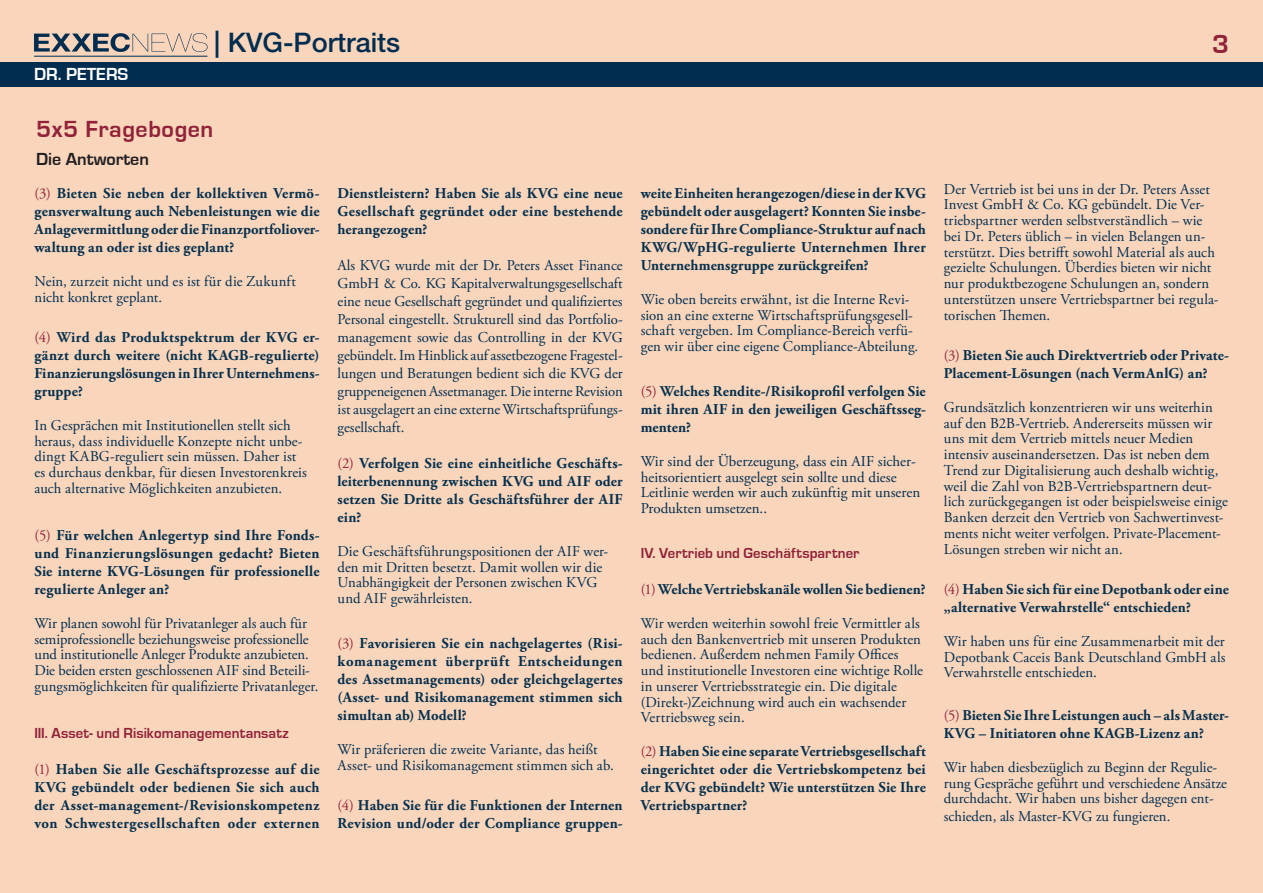
<style>
.page{position:relative;width:1263px;height:893px;background:#f8d5bb}
.page>*{position:absolute;margin:0;border:0;box-sizing:border-box;transform-origin:0 0}
.t1{font:500 27px "Helvetica Neue LT Pro";color:#002d4f}
.t2{font:700 27px "Eurostile";color:#912238}
.t3{font:700 24px "Eurostile";letter-spacing:.025em;color:#912238}
.t4{font:700 18px "Eurostile";color:#231f20}
.t5{font:700 18px "Eurostile";color:#fff}
.Fliesstext_ohne_Einz{font:15px/15.8px "Adobe Garamond Pro";color:#002d4f}
.Fliesstext_ohne_Einz-2{font:700 15px/18px "Adobe Garamond Pro";letter-spacing:.01em;color:#06304d;text-align:justify}
.Fliesstext_ohne_Einz-3{font:700 15px "Eurostile";letter-spacing:.005em;color:#912238}
.s1{font-size:27.15px}
.s2{font-weight:400;color:#912238}
</style>
<div class="page">
<div style="left:0;top:62px;width:1263px;height:24px;background:#002d4f"></div>
<svg style="left:34px;top:33px;width:173px;height:19px"></svg>
<hr style="left:34px;top:56px;width:173px;height:1px;background:#002d4f">
<p class="t5" style="left:34px;top:64px;width:96px">DR. PETERS</p>
<h1 class="t1" style="left:214px;top:26px;width:188px"><span class="s1">|</span> KVG-Portraits</h1>
<h1 class="t2" style="left:1212px;top:29px;width:18px">3</h1>
<h2 class="t3" style="left:36px;top:116px;width:179px">5x5 Fragebogen</h2>
<p class="t4" style="left:36px;top:149px;width:114px">Die Antworten</p>
<p class="Fliesstext_ohne_Einz-2" style="left:34px;top:185px;width:287px"><span class="s2">(3)</span> Bieten Sie neben der kollektiven Vermö&shy;gensverwaltung auch Nebenleistungen wie die Anlagevermittlung oder die Finanzportfoliover&shy;waltung an oder ist dies geplant?</p>
<p class="Fliesstext_ohne_Einz" style="left:34px;top:274px;width:263px">Nein, zurzeit nicht und es ist für die Zukunft nicht konkret geplant.</p>
<p class="Fliesstext_ohne_Einz-2" style="left:34px;top:329px;width:287px"><span class="s2">(4)</span> Wird das Produktspektrum der KVG er&shy;gänzt durch weitere (nicht KAGB-regulierte)<br>Finanzierungslösungen in Ihrer Unternehmens&shy;gruppe?</p>
<p class="Fliesstext_ohne_Einz" style="left:34px;top:418px;width:274px">In Gesprächen mit Institutionellen stellt sich heraus, dass individuelle Konzepte nicht unbe&shy;dingt KABG-reguliert sein müssen. Daher ist es durchaus denkbar, für diesen Investorenkreis auch alternative Möglichkeiten anzubieten.</p>
<p class="Fliesstext_ohne_Einz-2" style="left:34px;top:527px;width:287px"><span class="s2">(5)</span> Für welchen Anlegertyp sind Ihre Fonds&shy;und Finanzierungslösungen gedacht? Bieten Sie interne KVG-Lösungen für professionelle regulierte Anleger an?</p>
<p class="Fliesstext_ohne_Einz" style="left:34px;top:616px;width:285px">Wir planen sowohl für Privatanleger als auch für semiprofessionelle beziehungsweise professionelle und institutionelle Anleger Produkte anzubieten.<br>Die beiden ersten geschlossenen AIF sind Beteili&shy;gungsmöglichkeiten für qualifizierte Privatanleger.</p>
<p class="Fliesstext_ohne_Einz-3" style="left:34px;top:725px;width:256px">III. Asset- und Risikomanagementansatz</p>
<p class="Fliesstext_ohne_Einz-2" style="left:34px;top:761px;width:287px"><span class="s2">(1)</span> Haben Sie alle Geschäftsprozesse auf die KVG gebündelt oder bedienen Sie sich auch der Asset-management-/Revisionskompetenz von Schwestergesellschaften oder externen</p>
<p class="Fliesstext_ohne_Einz-2" style="left:338px;top:185px;width:287px">Dienstleistern? Haben Sie als KVG eine neue Gesellschaft gegründet oder eine bestehende herangezogen?</p>
<p class="Fliesstext_ohne_Einz" style="left:338px;top:257px;width:287px;line-height:18px;text-align:justify">Als KVG wurde mit der Dr. Peters Asset Finance GmbH &amp; Co. KG Kapitalverwaltungsgesellschaft eine neue Gesellschaft gegründet und qualifiziertes Personal eingestellt. Strukturell sind das Portfolio&shy;management sowie das Controlling in der KVG gebündelt. Im Hinblick auf assetbezogene Fragestel&shy;lungen und Beratungen bedient sich die KVG der gruppeneigenen Assetmanager. Die interne Revision ist ausgelagert an eine externe Wirtschaftsprüfungs&shy;gesellschaft.</p>
<p class="Fliesstext_ohne_Einz-2" style="left:338px;top:455px;width:287px"><span class="s2">(2)</span> Verfolgen Sie eine einheitliche Geschäfts&shy;leiterbenennung zwischen KVG und AIF oder setzen Sie Dritte als Geschäftsführer der AIF ein?</p>
<p class="Fliesstext_ohne_Einz" style="left:338px;top:544px;width:272px">Die Geschäftsführungspositionen der AIF wer&shy;den mit Dritten besetzt. Damit wollen wir die Unabhängigkeit der Personen zwischen KVG und AIF gewährleisten.</p>
<p class="Fliesstext_ohne_Einz-2" style="left:338px;top:635px;width:287px"><span class="s2">(3)</span> Favorisieren Sie ein nachgelagertes (Risi&shy;komanagement überprüft Entscheidungen des Assetmanagements) oder gleichgelagertes (Asset- und Risikomanagement stimmen sich simultan ab) Modell?</p>
<p class="Fliesstext_ohne_Einz" style="left:338px;top:742px;width:278px">Wir präferieren die zweite Variante, das heißt<br>Asset- und Risikomanagement stimmen sich ab.</p>
<p class="Fliesstext_ohne_Einz-2" style="left:338px;top:797px;width:287px"><span class="s2">(4)</span> Haben Sie für die Funktionen der Internen<br>Revision und/oder der Compliance gruppen-</p>
<p class="Fliesstext_ohne_Einz-2" style="left:641px;top:185px;width:287px">weite Einheiten herangezogen/diese in der KVG gebündelt oder ausgelagert? Konnten Sie insbe&shy;sondere für Ihre Compliance-Struktur auf nach KWG/WpHG-regulierte Unternehmen Ihrer Unternehmensgruppe zurückgreifen?</p>
<p class="Fliesstext_ohne_Einz" style="left:641px;top:292px;width:279px">Wie oben bereits erwähnt, ist die Interne Revi&shy;sion an eine externe Wirtschaftsprüfungsgesell&shy;schaft vergeben. Im Compliance-Bereich verfü&shy;gen wir über eine eigene Compliance-Abteilung.</p>
<p class="Fliesstext_ohne_Einz-2" style="left:641px;top:383px;width:287px"><span class="s2">(5)</span> Welches Rendite-/Risikoprofil verfolgen Sie mit ihren AIF in den jeweiligen Geschäftsseg&shy;menten?</p>
<p class="Fliesstext_ohne_Einz" style="left:641px;top:454px;width:281px">Wir sind der Überzeugung, dass ein AIF sicher&shy;heitsorientiert ausgelegt sein sollte und diese Leitlinie werden wir auch zukünftig mit unseren Produkten umsetzen..</p>
<p class="Fliesstext_ohne_Einz-3" style="left:641px;top:545px;width:220px">IV. Vertrieb und Geschäftspartner</p>
<p class="Fliesstext_ohne_Einz-2" style="left:641px;top:581px;width:287px"><span class="s2">(1)</span> Welche Vertriebskanäle wollen Sie bedienen?</p>
<p class="Fliesstext_ohne_Einz" style="left:641px;top:616px;width:284px">Wir werden weiterhin sowohl freie Vermittler als auch den Bankenvertrieb mit unseren Produkten bedienen. Außerdem nehmen Family Offices und institutionelle Investoren eine wichtige Rolle in unserer Vertriebsstrategie ein. Die digitale (Direkt-)Zeichnung wird auch ein wachsender Vertriebsweg sein.</p>
<p class="Fliesstext_ohne_Einz-2" style="left:641px;top:743px;width:287px"><span class="s2">(2)</span> Haben Sie eine separate Vertriebsgesellschaft eingerichtet oder die Vertriebskompetenz bei der KVG gebündelt? Wie unterstützen Sie Ihre Vertriebspartner?</p>
<p class="Fliesstext_ohne_Einz" style="left:944px;top:182px;width:276px">Der Vertrieb ist bei uns in der Dr. Peters Asset Invest GmbH &amp; Co. KG gebündelt. Die Ver&shy;triebspartner werden selbstverständlich – wie bei Dr. Peters üblich – in vielen Belangen un&shy;terstützt. Dies betrifft sowohl Material als auch gezielte Schulungen. Überdies bieten wir nicht nur produktbezogene Schulungen an, sondern unterstützen unsere Vertriebspartner bei regula&shy;torischen Themen.</p>
<p class="Fliesstext_ohne_Einz-2" style="left:944px;top:347px;width:287px"><span class="s2">(3)</span> Bieten Sie auch Direktvertrieb oder Private-<br>Placement-Lösungen (nach VermAnlG) an?</p>
<p class="Fliesstext_ohne_Einz" style="left:944px;top:400px;width:286px">Grundsätzlich konzentrieren wir uns weiterhin auf den B2B-Vertrieb. Andererseits müssen wir uns mit dem Vertrieb mittels neuer Medien intensiv auseinandersetzen. Das ist neben dem Trend zur Digitalisierung auch deshalb wichtig, weil die Zahl von B2B-Vertriebspartnern deut&shy;lich zurückgegangen ist oder beispielsweise einige Banken derzeit den Vertrieb von Sachwertinvest&shy;ments nicht weiter verfolgen. Private-Placement-Lösungen streben wir nicht an.</p>
<p class="Fliesstext_ohne_Einz-2" style="left:944px;top:581px;width:287px"><span class="s2">(4)</span> Haben Sie sich für eine Depotbank oder eine „alternative Verwahrstelle“ entschieden?</p>
<p class="Fliesstext_ohne_Einz" style="left:944px;top:634px;width:283px;text-align:justify">Wir haben uns für eine Zusammenarbeit mit der Depotbank Caceis Bank Deutschland GmbH als Verwahrstelle entschieden.</p>
<p class="Fliesstext_ohne_Einz-2" style="left:944px;top:707px;width:287px"><span class="s2">(5)</span> Bieten Sie Ihre Leistungen auch – als Master-<br>KVG – Initiatoren ohne KAGB-Lizenz an?</p>
<p class="Fliesstext_ohne_Einz" style="left:944px;top:760px;width:285px">Wir haben diesbezüglich zu Beginn der Regulie&shy;rung Gespräche geführt und verschiedene Ansätze durchdacht. Wir haben uns bisher dagegen ent-</p>
<p class="Fliesstext_ohne_Einz" style="left:944px;top:809px;width:228px">schieden, als Master-KVG zu fungieren.</p>
</div>
